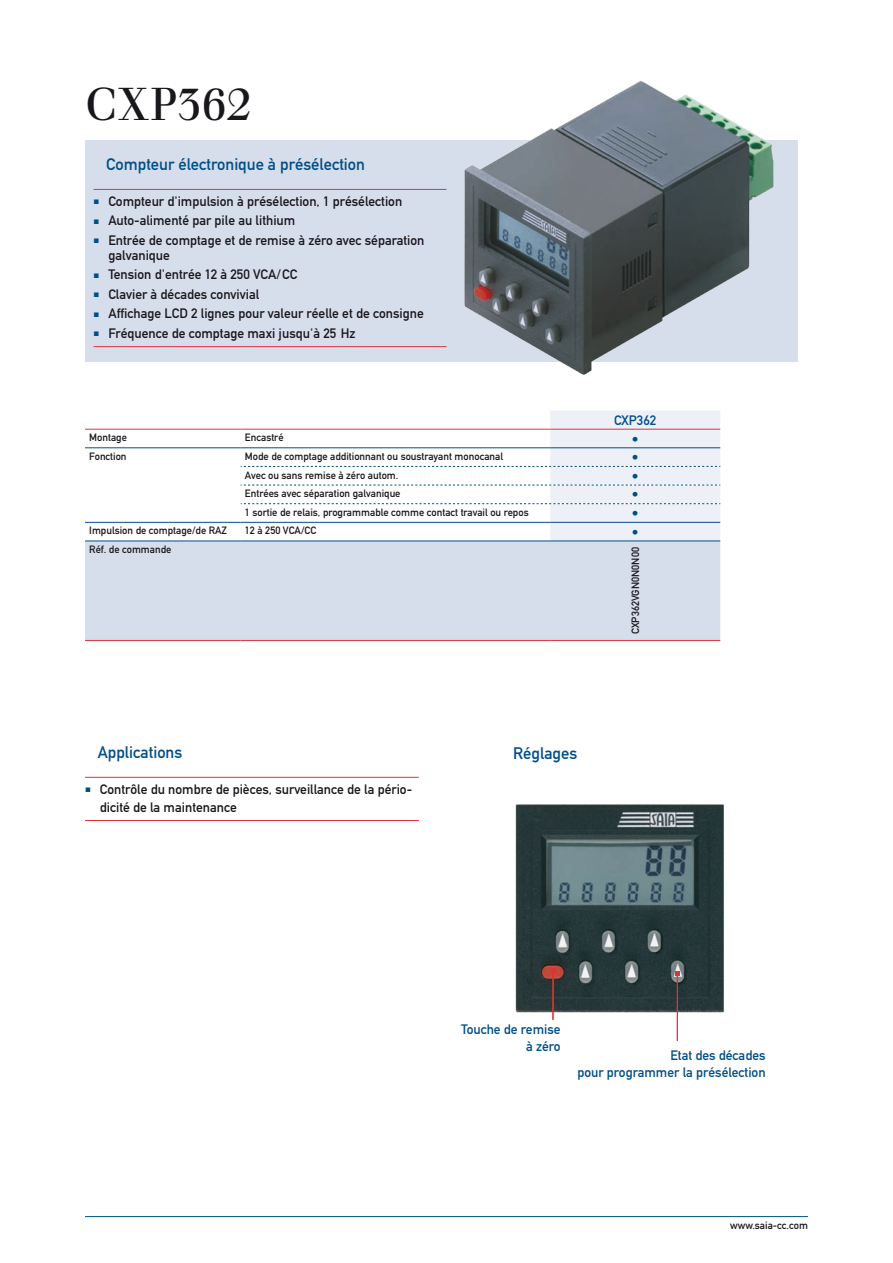
<style>
.page{position:relative;width:893px;height:1263px;background:#fff}
.page>*{position:absolute;margin:0;border:0;box-sizing:border-box;transform-origin:0 0}
._000_Titel_WB_19_20{font:45px "Walbaum";color:#1a171c}
._004_Subtitel_11_13{font:16.5px "DIN Mittelschrift";color:#004f87}
._006_Content{font:13.5px/15px "DIN Mittelschrift";color:#1a171c}
._006_Content-2{font:13.5px/16.5px "DIN Mittelschrift";color:#004f87;text-align:right}
.Punkte{font:13.5px "DIN Mittelschrift";color:#004f87}
._006_Content-3{font:10.5px "DIN Mittelschrift";color:#1a171c}
.s1{font-family:"Arial";font-size:9.75px;color:#004f87}
</style>
<div class="page">
<img style="left:515px;top:804px;width:209px;height:208px">
<hr style="left:85px;top:1216px;width:723px;height:1px;background:#004f87">
<div style="left:85px;top:140px;width:712px;height:221px;background:#d7deeb"></div>
<hr style="left:94px;top:189px;width:352px;height:1px;background:#dd3438">
<hr style="left:94px;top:346px;width:352px;height:1px;background:#dd3438">
<div style="left:85px;top:542px;width:635px;height:98px;background:#d7deeb"></div>
<hr style="left:85px;top:429px;width:156px;height:1px;background:#dd3438">
<hr style="left:85px;top:640px;width:156px;height:1px;background:#dd3438">
<hr style="left:241px;top:640px;width:309px;height:1px;background:#dd3438">
<hr style="left:550px;top:640px;width:170px;height:1px;background:#dd3438">
<svg style="left:241px;top:411px;width:479px;height:130px"></svg>
<hr style="left:85px;top:541px;width:156px;height:1px;background:#004f87">
<hr style="left:241px;top:541px;width:309px;height:1px;background:#004f87">
<hr style="left:550px;top:541px;width:170px;height:1px;background:#004f87">
<hr style="left:85px;top:447px;width:156px;height:1px;background:#004f87">
<hr style="left:241px;top:447px;width:309px;height:1px;background:#004f87">
<hr style="left:550px;top:447px;width:170px;height:1px;background:#004f87">
<hr style="left:85px;top:522px;width:156px;height:1px;background:#004f87">
<hr style="left:241px;top:522px;width:309px;height:1px;background:#004f87">
<hr style="left:550px;top:522px;width:170px;height:1px;background:#004f87">
<hr style="left:85px;top:777px;width:334px;height:1px;background:#dd3438">
<hr style="left:85px;top:820px;width:334px;height:1px;background:#dd3438">
<hr style="left:552px;top:970px;width:2px;height:50px;background:#dd3438">
<svg style="left:551px;top:968px;width:4px;height:4px"></svg>
<hr style="left:677px;top:973px;width:1px;height:68px;background:#dd3438">
<svg style="left:675px;top:971px;width:5px;height:4px"></svg>
<img style="left:462px;top:81px;width:314px;height:294px">
<p class="_000_Titel_WB_19_20" style="left:85px;top:78px;width:168px">CXP362</p>
<p class="_004_Subtitel_11_13" style="left:106px;top:154px;width:260px">Compteur électronique à présélection</p>
<p class="_006_Content" style="left:94px;top:194px;width:310px"><span class="s1">■</span> Compteur d'impulsion à présélection, 1 présélection</p>
<p class="_006_Content" style="left:94px;top:213px;width:203px"><span class="s1">■</span> Auto-alimenté par pile au lithium</p>
<p class="_006_Content" style="left:108px;top:233px;width:318px;text-indent:-15px"><span class="s1">■</span> Entrée de comptage et de remise à zéro avec séparation galvanique</p>
<p class="_006_Content" style="left:94px;top:267px;width:205px"><span class="s1">■</span> Tension d'entrée 12 à 250 VCA/CC</p>
<p class="_006_Content" style="left:94px;top:287px;width:167px"><span class="s1">■</span> Clavier à décades convivial</p>
<p class="_006_Content" style="left:94px;top:306px;width:332px"><span class="s1">■</span> Affichage LCD 2 lignes pour valeur réelle et de consigne</p>
<p class="_006_Content" style="left:94px;top:326px;width:264px"><span class="s1">■</span> Fréquence de comptage maxi jusqu'à 25 Hz</p>
<p class="_006_Content-2" style="left:614px;top:412px;width:44px">CXP362</p>
<p class="_006_Content-3" style="left:89px;top:431px;width:39px">Montage</p>
<p class="_006_Content-3" style="left:245px;top:431px;width:40px">Encastré</p>
<p class="Punkte" style="left:632px;top:431px;width:8px">•</p>
<p class="_006_Content-3" style="left:89px;top:450px;width:39px">Fonction</p>
<p class="_006_Content-3" style="left:245px;top:450px;width:260px">Mode de comptage additionnant ou soustrayant monocanal</p>
<p class="Punkte" style="left:632px;top:449px;width:8px">•</p>
<p class="_006_Content-3" style="left:245px;top:469px;width:155px">Avec ou sans remise à zéro autom.</p>
<p class="Punkte" style="left:632px;top:468px;width:8px">•</p>
<p class="_006_Content-3" style="left:245px;top:487px;width:157px">Entrées avec séparation galvanique</p>
<p class="Punkte" style="left:632px;top:487px;width:8px">•</p>
<p class="_006_Content-3" style="left:245px;top:506px;width:285px">1 sortie de relais, programmable comme contact travail ou repos</p>
<p class="Punkte" style="left:632px;top:505px;width:8px">•</p>
<p class="_006_Content-3" style="left:89px;top:525px;width:139px">Impulsion de comptage/de RAZ</p>
<p class="_006_Content-3" style="left:245px;top:525px;width:73px">12 à 250 VCA/CC</p>
<p class="Punkte" style="left:632px;top:524px;width:8px">•</p>
<p class="_006_Content-3" style="left:89px;top:543px;width:84px">Réf. de commande</p>
<p class="_006_Content-3" style="left:629px;top:634px;width:88px;rotate:-90deg">CXP362VGN0N0N00</p>
<p class="_004_Subtitel_11_13" style="left:98px;top:742px;width:86px">Applications</p>
<p class="_006_Content" style="left:100px;top:780px;width:314px;line-height:18px;text-indent:-15px"><span class="s1">■</span> Contrôle du nombre de pièces, surveillance de la pério&shy;dicité de la maintenance</p>
<p class="_004_Subtitel_11_13" style="left:513px;top:743px;width:66px">Réglages</p>
<p class="_006_Content-2" style="left:461px;top:1021px;width:101px">Touche de remise à zéro</p>
<p class="_006_Content-2" style="left:670px;top:1047px;width:97px">Etat des décades</p>
<p class="_006_Content-2" style="left:577px;top:1064px;width:190px">pour programmer la présélection</p>
<p class="_006_Content-3" style="left:730px;top:1219px;width:79px">www.saia-cc.com</p>
</div>
